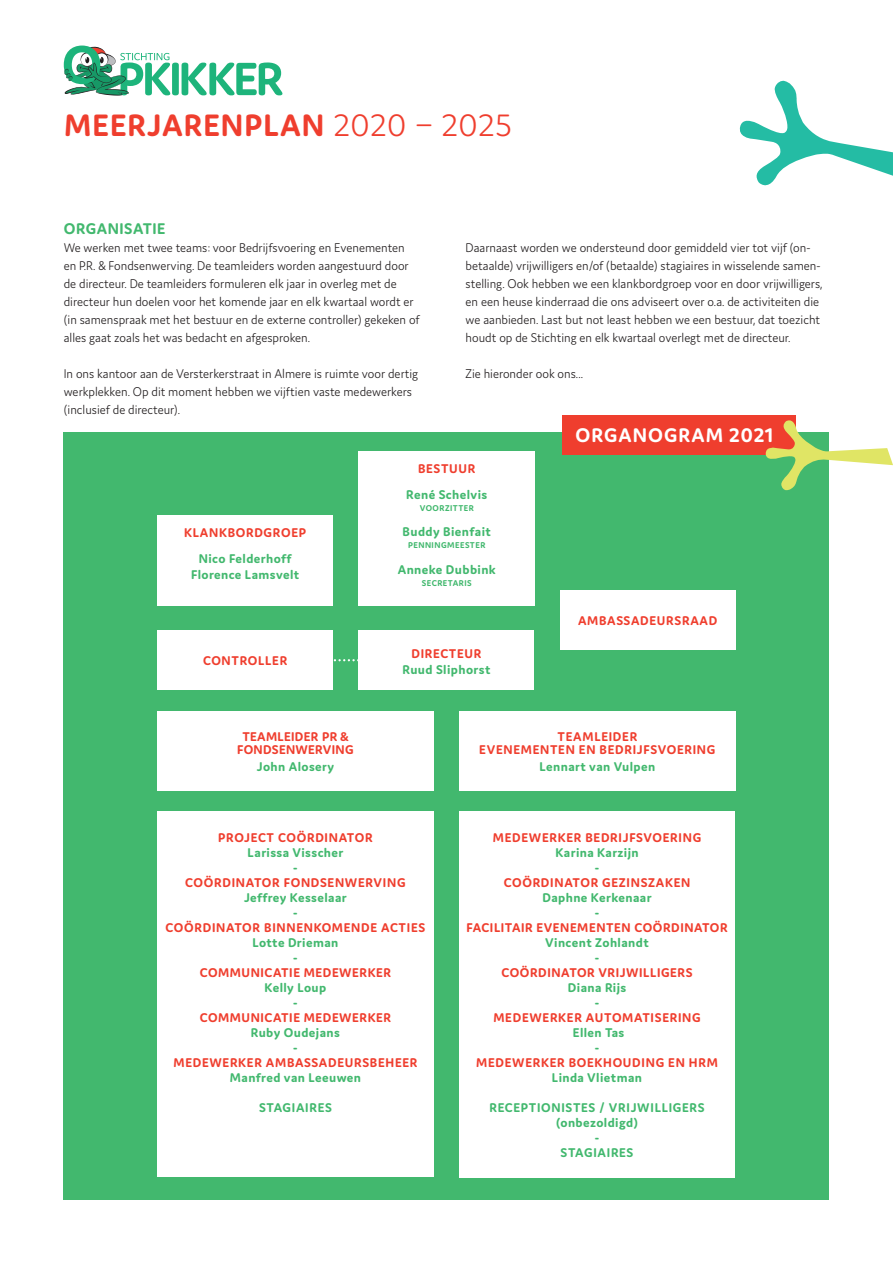
<style>
.page{position:relative;width:893px;height:1263px;background:#fff}
.page>*{position:absolute;margin:0;border:0;box-sizing:border-box;transform-origin:0 0}
.ondertitel{font:700 33px "Domus";letter-spacing:.035em;color:#ef3e2e}
.tussenkop_wit{font:700 21px "Domus";letter-spacing:.055em;color:#fff}
.bijlage_subkopje{font:700 16.5px "Domus";letter-spacing:.035em;color:#42b86e}
.platte_tekst{font:300 13.5px/18px "Domus";color:#231f20;scale:.95 1}
.tussenkopje{font:700 13.5px/13.5px "Domus";letter-spacing:.055em;color:#ef3e2e;text-align:center}
.tussenkopje-2{font:700 13.5px "Domus";letter-spacing:.03em;color:#42b86e}
.tussenkopje-3{font:700 13.5px "Domus";letter-spacing:.055em;color:#42b86e}
.tussenkopje-4{font:700 13.5px/13.5px "Domus";letter-spacing:.025em;color:#ef3e2e;text-align:center}
.tussenkopje-5{font:700 9px "Domus";letter-spacing:.055em;color:#42b86e}
.s1{font-weight:300}
</style>
<div class="page">
<div style="left:172px;top:63px;width:7px;height:32px;background:#1db47b;border-radius:3px"></div>
<svg style="left:182px;top:62px;width:100px;height:33px"></svg>
<svg style="left:64px;top:46px;width:106px;height:50px"></svg>
<svg style="left:739px;top:80px;width:154px;height:106px"></svg>
<div style="left:64px;top:432px;width:765px;height:767px;background:#42b86e"></div>
<div style="left:459px;top:711px;width:277px;height:79px;background:#fff"></div>
<div style="left:459px;top:811px;width:276px;height:367px;background:#fff"></div>
<div style="left:359px;top:451px;width:176px;height:155px;background:#fff"></div>
<div style="left:157px;top:711px;width:277px;height:79px;background:#fff"></div>
<div style="left:157px;top:811px;width:277px;height:366px;background:#fff"></div>
<div style="left:157px;top:515px;width:176px;height:91px;background:#fff"></div>
<div style="left:157px;top:630px;width:176px;height:60px;background:#fff"></div>
<div style="left:560px;top:590px;width:176px;height:60px;background:#fff"></div>
<svg style="left:333px;top:659px;width:26px;height:2px"></svg>
<div style="left:359px;top:630px;width:175px;height:60px;background:#fff"></div>
<div style="left:562px;top:415px;width:233px;height:40px;background:#ef3e2e"></div>
<svg style="left:765px;top:419px;width:128px;height:71px"></svg>
<p class="ondertitel" style="left:64px;top:107px;width:449px">MEERJARENPLAN <span class="s1">2020 – 2025</span></p>
<p class="bijlage_subkopje" style="left:64px;top:220px;width:103px">ORGANISATIE</p>
<p class="platte_tekst" style="left:64px;top:238px;width:376px">We werken met twee teams: voor Bedrijfsvoering en Evenementen en P.R. &amp; Fondsenwerving. De teamleiders worden aangestuurd door de directeur. De teamleiders formuleren elk jaar in overleg met de directeur hun doelen voor het komende jaar en elk kwartaal wordt er (in samenspraak met het bestuur en de externe controller) gekeken of alles gaat zoals het was bedacht en afgesproken.</p>
<p class="platte_tekst" style="left:64px;top:364px;width:375px">In ons kantoor aan de Versterkerstraat in Almere is ruimte voor dertig werkplekken. Op dit moment hebben we vijftien vaste medewerkers (inclusief de directeur).</p>
<p class="platte_tekst" style="left:466px;top:238px;width:377px">Daarnaast worden we ondersteund door gemiddeld vier tot vijf (on&shy;betaalde) vrijwilligers en/of (betaalde) stagiaires in wisselende samen&shy;stelling. Ook hebben we een klankbordgroep voor en door vrijwilligers, en een heuse kinderraad die ons adviseert over o.a. de activiteiten die we aanbieden. Last but not least hebben we een bestuur, dat toezicht houdt op de Stichting en elk kwartaal overlegt met de directeur.</p>
<p class="platte_tekst" style="left:466px;top:364px;width:125px">Zie hieronder ook ons...</p>
<p class="tussenkop_wit" style="left:575px;top:424px;width:199px">ORGANOGRAM 2021</p>
<p class="tussenkopje" style="left:184px;top:526px;width:123px">KLANKBORDGROEP</p>
<p class="tussenkopje-2" style="left:199px;top:551px;width:94px">Nico Felderhoff</p>
<p class="tussenkopje-2" style="left:191px;top:567px;width:110px">Florence Lamsvelt</p>
<p class="tussenkopje" style="left:203px;top:653px;width:86px">CONTROLLER</p>
<p class="tussenkopje-4" style="left:237px;top:729px;width:118px">TEAMLEIDER PR &amp;<br>FONDSENWERVING</p>
<p class="tussenkopje-2" style="left:257px;top:759px;width:79px">John Alosery</p>
<p class="tussenkopje" style="left:418px;top:462px;width:59px">BESTUUR</p>
<p class="tussenkopje-2" style="left:406px;top:487px;width:82px">René Schelvis</p>
<p class="tussenkopje-5" style="left:420px;top:503px;width:56px">VOORZITTER</p>
<p class="tussenkopje-2" style="left:403px;top:524px;width:90px">Buddy Bienfait</p>
<p class="tussenkopje-5" style="left:408px;top:540px;width:79px">PENNINGMEESTER</p>
<p class="tussenkopje-2" style="left:398px;top:562px;width:99px">Anneke Dubbink</p>
<p class="tussenkopje-5" style="left:422px;top:578px;width:51px">SECRETARIS</p>
<p class="tussenkopje" style="left:411px;top:646px;width:72px">DIRECTEUR</p>
<p class="tussenkopje-2" style="left:402px;top:662px;width:89px">Ruud Sliphorst</p>
<p class="tussenkopje" style="left:578px;top:613px;width:141px">AMBASSADEURSRAAD</p>
<p class="tussenkopje" style="left:479px;top:729px;width:238px">TEAMLEIDER<br>EVENEMENTEN EN BEDRIJFSVOERING</p>
<p class="tussenkopje-2" style="left:540px;top:759px;width:117px">Lennart van Vulpen</p>
<p class="tussenkopje" style="left:218px;top:830px;width:156px">PROJECT COÖRDINATOR</p>
<p class="tussenkopje-2" style="left:248px;top:845px;width:97px">Larissa Visscher</p>
<p class="tussenkopje-2" style="left:293px;top:860px;width:6px">-</p>
<p class="tussenkopje" style="left:185px;top:875px;width:222px">COÖRDINATOR FONDSENWERVING</p>
<p class="tussenkopje-2" style="left:244px;top:890px;width:104px">Jeffrey Kesselaar</p>
<p class="tussenkopje-2" style="left:293px;top:905px;width:6px">-</p>
<p class="tussenkopje" style="left:166px;top:920px;width:261px">COÖRDINATOR BINNENKOMENDE ACTIES</p>
<p class="tussenkopje-2" style="left:252px;top:935px;width:87px">Lotte Drieman</p>
<p class="tussenkopje-2" style="left:293px;top:950px;width:6px">-</p>
<p class="tussenkopje" style="left:200px;top:965px;width:193px">COMMUNICATIE MEDEWERKER</p>
<p class="tussenkopje-2" style="left:265px;top:980px;width:63px">Kelly Loup</p>
<p class="tussenkopje-2" style="left:293px;top:995px;width:6px">-</p>
<p class="tussenkopje" style="left:200px;top:1010px;width:193px">COMMUNICATIE MEDEWERKER</p>
<p class="tussenkopje-2" style="left:251px;top:1025px;width:91px">Ruby Oudejans</p>
<p class="tussenkopje-2" style="left:293px;top:1040px;width:6px">-</p>
<p class="tussenkopje" style="left:173px;top:1055px;width:246px">MEDEWERKER AMBASSADEURSBEHEER</p>
<p class="tussenkopje-2" style="left:230px;top:1070px;width:133px">Manfred van Leeuwen</p>
<p class="tussenkopje-3" style="left:259px;top:1100px;width:74px">STAGIAIRES</p>
<p class="tussenkopje" style="left:493px;top:830px;width:210px">MEDEWERKER BEDRIJFSVOERING</p>
<p class="tussenkopje-2" style="left:555px;top:845px;width:85px">Karina Karzijn</p>
<p class="tussenkopje-2" style="left:595px;top:860px;width:6px">-</p>
<p class="tussenkopje" style="left:504px;top:875px;width:188px">COÖRDINATOR GEZINSZAKEN</p>
<p class="tussenkopje-2" style="left:542px;top:890px;width:111px">Daphne Kerkenaar</p>
<p class="tussenkopje-2" style="left:595px;top:905px;width:6px">-</p>
<p class="tussenkopje" style="left:466px;top:920px;width:263px">FACILITAIR EVENEMENTEN COÖRDINATOR</p>
<p class="tussenkopje-2" style="left:545px;top:935px;width:105px">Vincent Zohlandt</p>
<p class="tussenkopje-2" style="left:595px;top:950px;width:6px">-</p>
<p class="tussenkopje" style="left:502px;top:965px;width:192px">COÖRDINATOR VRIJWILLIGERS</p>
<p class="tussenkopje-2" style="left:568px;top:980px;width:60px">Diana Rijs</p>
<p class="tussenkopje-2" style="left:595px;top:995px;width:6px">-</p>
<p class="tussenkopje" style="left:493px;top:1010px;width:209px">MEDEWERKER AUTOMATISERING</p>
<p class="tussenkopje-2" style="left:573px;top:1025px;width:53px">Ellen Tas</p>
<p class="tussenkopje-2" style="left:595px;top:1040px;width:6px">-</p>
<p class="tussenkopje" style="left:476px;top:1055px;width:243px">MEDEWERKER BOEKHOUDING EN HRM</p>
<p class="tussenkopje-2" style="left:552px;top:1070px;width:92px">Linda Vlietman</p>
<p class="tussenkopje-3" style="left:489px;top:1100px;width:217px">RECEPTIONISTES / VRIJWILLIGERS</p>
<p class="tussenkopje-2" style="left:556px;top:1115px;width:84px">(onbezoldigd)</p>
<p class="tussenkopje-2" style="left:595px;top:1130px;width:6px">-</p>
<p class="tussenkopje-3" style="left:561px;top:1145px;width:74px">STAGIAIRES</p>
</div>
